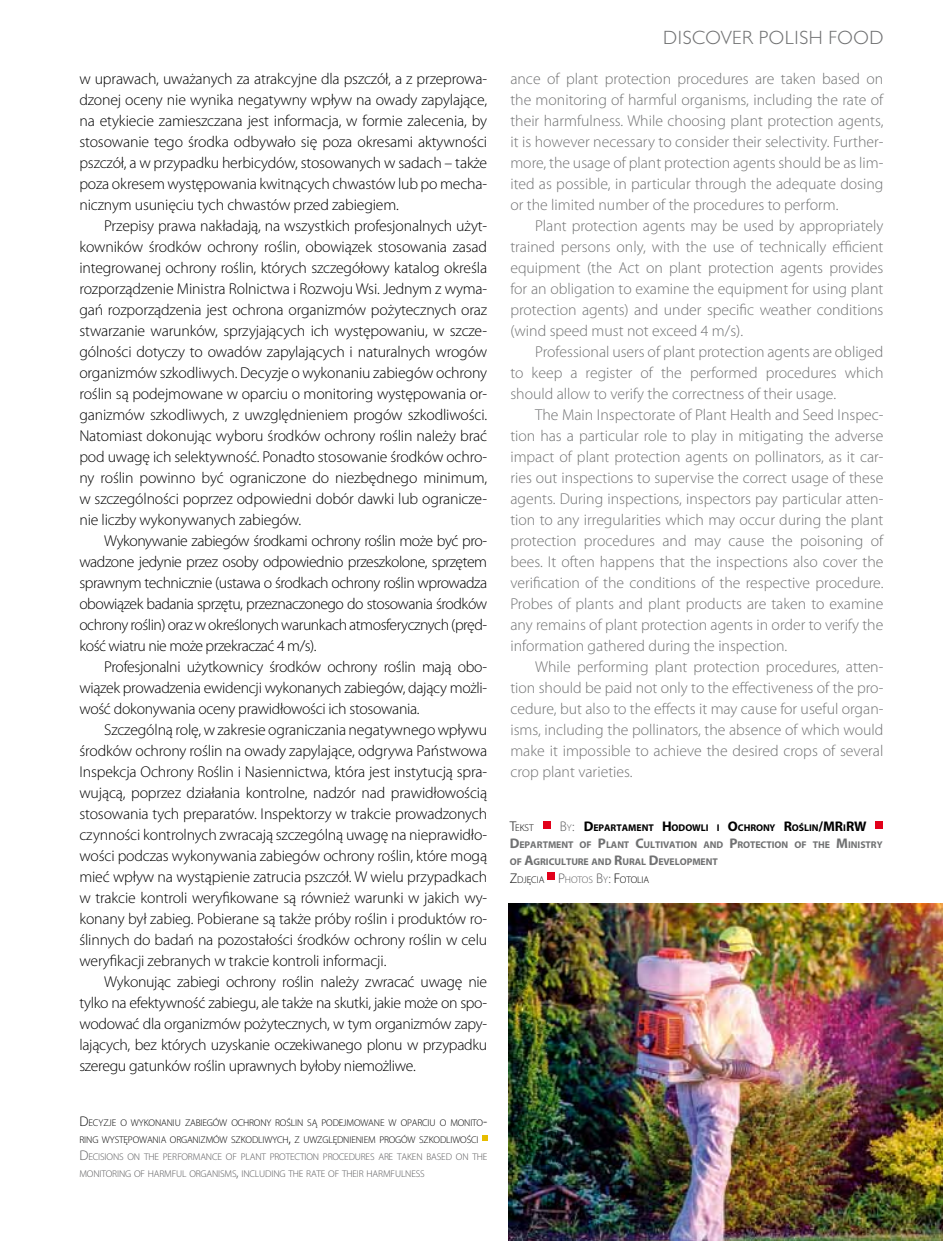
<style>
.page{position:relative;width:943px;height:1241px;background:#fff}
.page>*{position:absolute;margin:0;border:0;box-sizing:border-box;transform-origin:0 0}
.t1{font:300 17.5px "Humanst 521 Lt PL";letter-spacing:.03em;color:#707172}
.t2{font:300 15.75px/21px "Myriad Pro";letter-spacing:-.02em;color:#000;text-align:justify}
.t3{font:300 15.75px/21px "Myriad Pro";color:#707172;text-align:justify}
.t4{font:300 9.8px/16.8px "Myriad Pro";letter-spacing:-.015em;color:#000}
.t5{font:700 9.8px/16.8px "Myriad Pro";letter-spacing:-.005em;color:#707172}
.s1{font-size:14px}
.s2{font-size:14px;color:#58585a}
.s3{color:#58585a}
.s4{font-weight:300;font-size:14px;color:#58585a}
.s5{font-weight:300;color:#58585a}
.s6{font-size:14px;color:#000}
.s7{color:#000}
</style>
<div class="page">
<img style="left:508px;top:903px;width:435px;height:337px">
<div style="left:542px;top:820px;width:8px;height:8px;background:#e2001a"></div>
<div style="left:874px;top:820px;width:8px;height:8px;background:#e2001a"></div>
<div style="left:547px;top:872px;width:8px;height:8px;background:#e2001a"></div>
<svg style="left:482px;top:1135px;width:5px;height:5px"></svg>
<p class="t2" style="left:79px;top:68px;width:409px">w uprawach, uważanych za atrakcyjne dla pszczół, a z przeprowa&shy;dzonej oceny nie wynika negatywny wpływ na owady zapylające, na etykiecie zamieszczana jest informacja, w formie zalecenia, by stosowanie tego środka odbywało się poza okresami aktywności pszczół, a w przypadku herbicydów, stosowanych w sadach – także poza okresem występowania kwitnących chwastów lub po mecha&shy;nicznym usunięciu tych chwastów przed zabiegiem.</p>
<p class="t2" style="left:79px;top:215px;width:409px;text-indent:25px">Przepisy prawa nakładają, na wszystkich profesjonalnych użyt&shy;kowników środków ochrony roślin, obowiązek stosowania zasad integrowanej ochrony roślin, których szczegółowy katalog określa rozporządzenie Ministra Rolnictwa i Rozwoju Wsi. Jednym z wyma&shy;gań rozporządzenia jest ochrona organizmów pożytecznych oraz stwarzanie warunków, sprzyjających ich występowaniu, w szcze&shy;gólności dotyczy to owadów zapylających i naturalnych wrogów organizmów szkodliwych. Decyzje o wykonaniu zabiegów ochrony roślin są podejmowane w oparciu o monitoring występowania or&shy;ganizmów szkodliwych, z uwzględnieniem progów szkodliwości.<br>Natomiast dokonując wyboru środków ochrony roślin należy brać pod uwagę ich selektywność. Ponadto stosowanie środków ochro&shy;ny roślin powinno być ograniczone do niezbędnego minimum, w szczególności poprzez odpowiedni dobór dawki lub ogranicze&shy;nie liczby wykonywanych zabiegów.</p>
<p class="t2" style="left:79px;top:530px;width:409px;text-indent:25px">Wykonywanie zabiegów środkami ochrony roślin może być pro&shy;wadzone jedynie przez osoby odpowiednio przeszkolone, sprzętem sprawnym technicznie (ustawa o środkach ochrony roślin wprowadza obowiązek badania sprzętu, przeznaczonego do stosowania środków ochrony roślin) oraz w określonych warunkach atmosferycznych (pręd&shy;kość wiatru nie może przekraczać 4 m/s).</p>
<p class="t2" style="left:79px;top:656px;width:409px;text-indent:25px">Profesjonalni użytkownicy środków ochrony roślin mają obo&shy;wiązek prowadzenia ewidencji wykonanych zabiegów, dający możli&shy;wość dokonywania oceny prawidłowości ich stosowania.</p>
<p class="t2" style="left:79px;top:719px;width:409px;text-indent:25px">Szczególną rolę, w zakresie ograniczania negatywnego wpływu środków ochrony roślin na owady zapylające, odgrywa Państwowa Inspekcja Ochrony Roślin i Nasiennictwa, która jest instytucją spra&shy;wującą, poprzez działania kontrolne, nadzór nad prawidłowością stosowania tych preparatów. Inspektorzy w trakcie prowadzonych czynności kontrolnych zwracają szczególną uwagę na nieprawidło&shy;wości podczas wykonywania zabiegów ochrony roślin, które mogą mieć wpływ na wystąpienie zatrucia pszczół. W wielu przypadkach w trakcie kontroli weryfikowane są również warunki w jakich wy&shy;konany był zabieg. Pobierane są także próby roślin i produktów ro&shy;ślinnych do badań na pozostałości środków ochrony roślin w celu weryfikacji zebranych w trakcie kontroli informacji.</p>
<p class="t2" style="left:79px;top:971px;width:409px;text-indent:25px">Wykonując zabiegi ochrony roślin należy zwracać uwagę nie tylko na efektywność zabiegu, ale także na skutki, jakie może on spo&shy;wodować dla organizmów pożytecznych, w tym organizmów zapy&shy;lających, bez których uzyskanie oczekiwanego plonu w przypadku szeregu gatunków roślin uprawnych byłoby niemożliwe.</p>
<p class="t4" style="left:79px;top:1114px;width:409px"><span class="s1">D</span> ECYZJE O WYKONANIU ZABIEGÓW OCHRONY ROŚLIN SĄ PODEJMOWANE W OPARCIU O MONITO<span class="s1">-</span>RING WYSTĘPOWANIA ORGANIZMÓW SZKODLIWYCH<span class="s1">,</span> Z UWZGLĘDNIENIEM PROGÓW SZKODLIWOŚCI <span class="s2">D</span><span class="s3">ECISIONS ON THE PERFORMANCE OF PLANT PROTECTION PROCEDURES ARE TAKEN BASED ON THE MONITORING OF HARMFUL ORGANISMS</span><span class="s2">,</span> <span class="s3">INCLUDING THE RATE OF THEIR HARMFULNESS</span></p>
<p class="t1" style="left:663px;top:25px;width:219px">DISCOVER POLISH FOOD</p>
<p class="t3" style="left:510px;top:68px;width:374px">ance of plant protection procedures are taken based on the monitoring of harmful organisms, including the rate of their harmfulness. While choosing plant protection agents, it is however necessary to consider their selectivity. Further&shy;more, the usage of plant protection agents should be as lim&shy;ited as possible, in particular through the adequate dosing or the limited number of the procedures to perform.</p>
<p class="t3" style="left:510px;top:215px;width:374px;text-indent:25px">Plant protection agents may be used by appropriately trained persons only, with the use of technically efficient equipment (the Act on plant protection agents provides for an obligation to examine the equipment for using plant protection agents) and under specific weather conditions (wind speed must not exceed 4 m/s).</p>
<p class="t3" style="left:510px;top:341px;width:374px;text-indent:25px">Professional users of plant protection agents are obliged to keep a register of the performed procedures which should allow to verify the correctness of their usage.</p>
<p class="t3" style="left:510px;top:404px;width:374px;text-indent:25px">The Main Inspectorate of Plant Health and Seed Inspec&shy;tion has a particular role to play in mitigating the adverse impact of plant protection agents on pollinators, as it car&shy;ries out inspections to supervise the correct usage of these agents. During inspections, inspectors pay particular atten&shy;tion to any irregularities which may occur during the plant protection procedures and may cause the poisoning of bees. It often happens that the inspections also cover the verification of the conditions of the respective procedure.<br>Probes of plants and plant products are taken to examine any remains of plant protection agents in order to verify the information gathered during the inspection.</p>
<p class="t3" style="left:510px;top:656px;width:374px;text-indent:25px">While performing plant protection procedures, atten&shy;tion should be paid not only to the effectiveness of the pro&shy;cedure, but also to the effects it may cause for useful organ&shy;isms, including the pollinators, the absence of which would make it impossible to achieve the desired crops of several crop plant varieties.</p>
<p class="t5" style="left:510px;top:819px;width:374px;text-indent:50px"><span class="s4">B</span><span class="s5">Y</span><span class="s4">:</span> <span class="s6">D</span><span class="s7">EPARTAMENT</span> <span class="s6">H</span> <span class="s7">ODOWLI I</span> <span class="s6">O</span><span class="s7">CHRONY</span> <span class="s6">R</span><span class="s7">OŚLIN</span><span class="s6">/MR</span><span class="s7">I</span><span class="s6">RW<br></span><span class="s1">D</span>EPARTMENT OF <span class="s1">P</span>LANT <span class="s1">C</span>ULTIVATION AND <span class="s1">P</span>ROTECTION OF THE <span class="s1">M</span>INISTRY<br>OF <span class="s1">A</span>GRICULTURE AND <span class="s1">R</span>URAL <span class="s1">D</span>EVELOPMENT</p>
<p class="t4" style="left:510px;top:870px;width:141px"><span class="s1">Z</span>DJĘCIA <span class="s2">P</span> <span class="s3">HOTOS</span> <span class="s2">B</span><span class="s3">Y</span><span class="s2">:</span> <span class="s1">F</span>OTOLIA</p>
<p class="t4" style="left:510px;top:819px;width:26px"><span class="s1">T</span>EKST</p>
</div>
